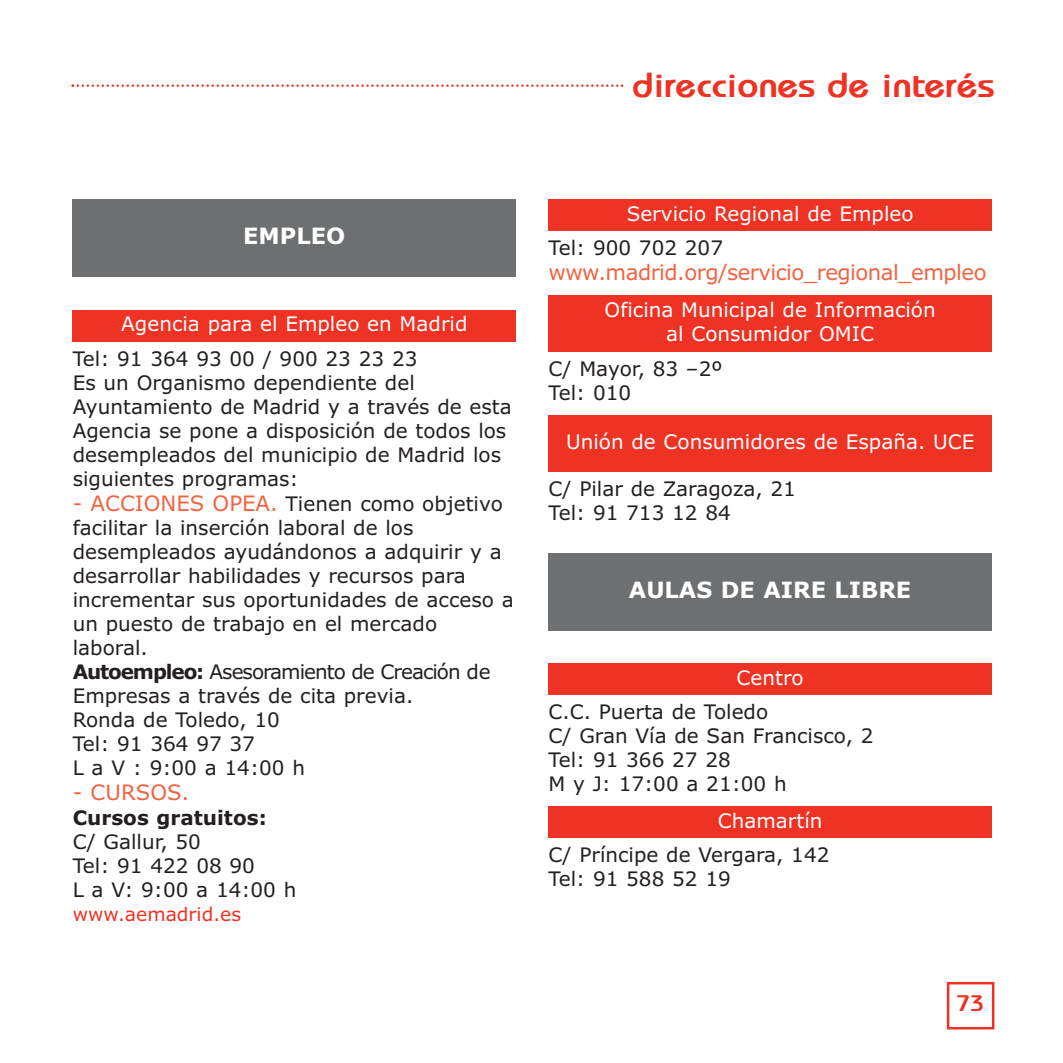
<style>
.page{position:relative;width:1063px;height:1063px;background:#fff}
.page>*{position:absolute;margin:0;border:0;box-sizing:border-box;transform-origin:0 0}
.t1{font:700 35px "Bauhaus";color:#ee3224}
.t2{font:700 22.5px "Verdana";color:#fff}
.t3{font:700 22.5px "Bauhaus";color:#ee3224}
.t4{font:21.25px "Verdana";letter-spacing:-.025em;color:#f26341}
.t5{font:20px/24px "Verdana";color:#231f20}
.t6{font:20px/24px "Verdana";color:#fff;text-align:center}
.t7{font:700 20px "Verdana";color:#231f20}
.t8{font:18.75px "Verdana";color:#ee3224}
.s1{font-size:21.25px;color:#f26341}
.s2{font-weight:700}
</style>
<div class="page">
<div style="left:548px;top:806px;width:443px;height:32px;background:#ee3224"></div>
<div style="left:548px;top:663px;width:443px;height:32px;background:#ee3224"></div>
<div style="left:548px;top:552px;width:443px;height:78px;background:#6d6f71"></div>
<div style="left:548px;top:415px;width:443px;height:57px;background:#ee3224"></div>
<div style="left:548px;top:295px;width:443px;height:57px;background:#ee3224"></div>
<div style="left:548px;top:199px;width:443px;height:32px;background:#ee3224"></div>
<div style="left:73px;top:310px;width:443px;height:31px;background:#ee3224"></div>
<div style="left:73px;top:199px;width:443px;height:78px;background:#6d6f71"></div>
<svg style="left:71px;top:84px;width:552px;height:3px"></svg>
<div style="left:946px;top:981px;width:48px;height:48px;border:2px solid #ee3224"></div>
<h1 class="t1" style="left:632px;top:72px;width:363px">direcciones de interés</h1>
<p class="t2" style="left:243px;top:227px;width:104px">EMPLEO</p>
<p class="t6" style="left:121px;top:314px;width:348px">Agencia para el Empleo en Madrid</p>
<p class="t5" style="left:73px;top:348px;width:440px">Tel: 91 364 93 00 / 900 23 23 23<br>Es un Organismo dependiente del Ayuntamiento de Madrid y a través de esta Agencia se pone a disposición de todos los desempleados del municipio de Madrid los siguientes programas:</p>
<p class="t5" style="left:73px;top:493px;width:442px"><span class="s1">- ACCIONES OPEA.</span> Tienen como objetivo facilitar la inserción laboral de los desempleados ayudándonos a adquirir y a desarrollar habilidades y recursos para incrementar sus oportunidades de acceso a un puesto de trabajo en el mercado laboral.<br><span class="s2">Autoempleo:</span> Asesoramiento de Creación de<br>Empresas a través de cita previa.<br>Ronda de Toledo, 10<br>Tel: 91 364 97 37<br>L a V : 9:00 a 14:00 h</p>
<p class="t4" style="left:73px;top:784px;width:118px">- CURSOS.</p>
<p class="t7" style="left:73px;top:809px;width:195px">Cursos gratuitos:</p>
<p class="t5" style="left:73px;top:831px;width:225px">C/ Gallur, 50<br>Tel: 91 422 08 90<br>L a V: 9:00 a 14:00 h</p>
<p class="t8" style="left:73px;top:906px;width:170px">www.aemadrid.es</p>
<p class="t6" style="left:626px;top:203px;width:288px">Servicio Regional de Empleo</p>
<p class="t5" style="left:548px;top:237px;width:176px">Tel: 900 702 207</p>
<p class="t4" style="left:548px;top:264px;width:439px">www.madrid.org/servicio_regional_empleo</p>
<p class="t6" style="left:604px;top:300px;width:332px">Oficina Municipal de Información al Consumidor OMIC</p>
<p class="t5" style="left:548px;top:359px;width:175px">C/ Mayor, 83 –2º<br>Tel: 010</p>
<p class="t6" style="left:566px;top:431px;width:410px">Unión de Consumidores de España. UCE</p>
<p class="t5" style="left:548px;top:478px;width:249px">C/ Pilar de Zaragoza, 21<br>Tel: 91 713 12 84</p>
<p class="t2" style="left:629px;top:581px;width:284px">AULAS DE AIRE LIBRE</p>
<p class="t6" style="left:736px;top:667px;width:69px">Centro</p>
<p class="t5" style="left:548px;top:701px;width:326px">C.C. Puerta de Toledo<br>C/ Gran Vía de San Francisco, 2<br>Tel: 91 366 27 28<br>M y J: 17:00 a 21:00 h</p>
<p class="t6" style="left:717px;top:810px;width:106px">Chamartín</p>
<p class="t5" style="left:548px;top:844px;width:282px">C/ Príncipe de Vergara, 142<br>Tel: 91 588 52 19</p>
<p class="t3" style="left:957px;top:995px;width:28px">73</p>
</div>
